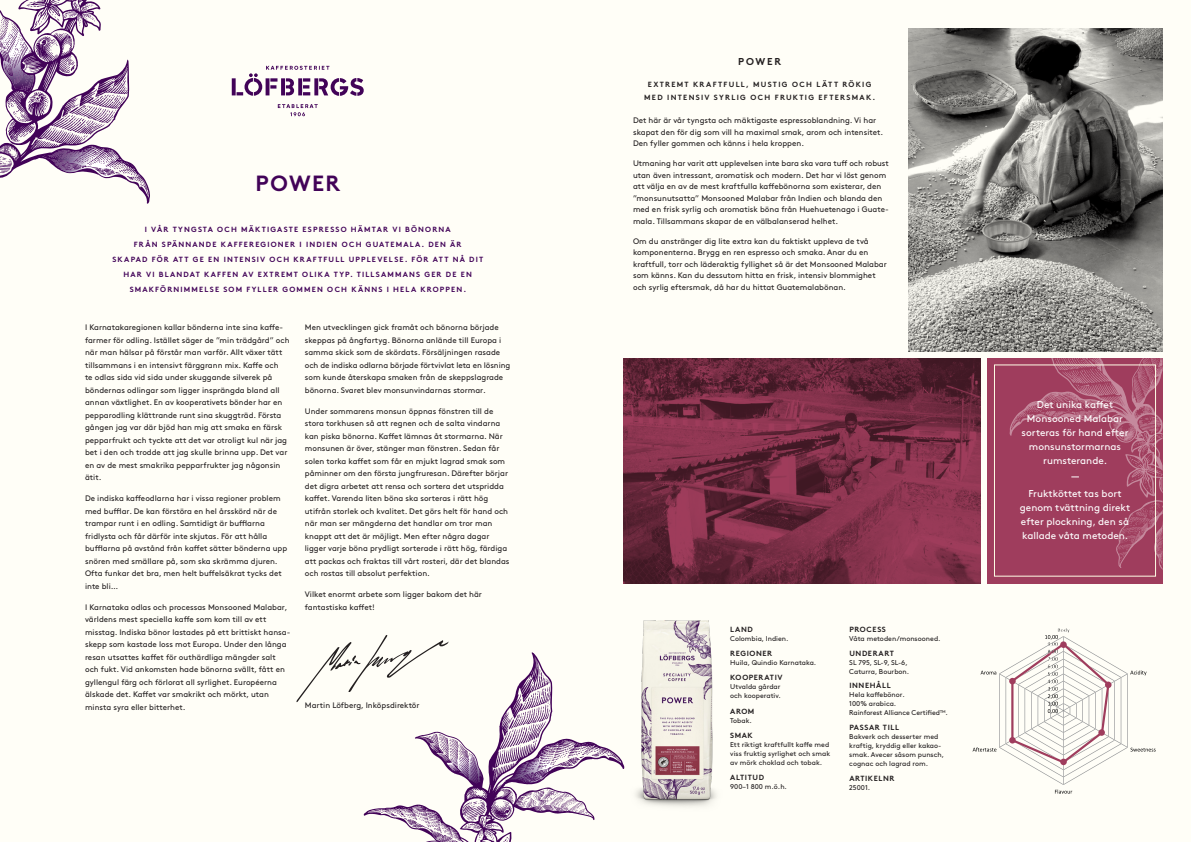
<style>
.page{position:relative;width:1191px;height:842px;background:#fffef7}
.page>*{position:absolute;margin:0;border:0;box-sizing:border-box;transform-origin:0 0}
.t1{font:700 22px "Brown";letter-spacing:.06em;color:#420358}
.t2{font:10px/14px "Brown";color:#fff;text-align:center}
.t3{font:700 10px "Brown";letter-spacing:.17em;color:#231f20}
.t4{font:8px/12.5px "Brown";color:#231f20}
.t5{font:700 7.5px/15px "Brown";letter-spacing:.155em;color:#420358;text-align:center}
.t6{font:700 7.5px/13px "Brown";letter-spacing:.17em;color:#231f20;text-align:center}
.t7{font:700 7.5px "Brown";letter-spacing:.08em;color:#231f20}
.t8{font:700 7.5px "Brown";letter-spacing:.11em;color:#231f20}
.t9{font:700 7.5px "Brown";letter-spacing:.075em;color:#231f20}
.t10{font:7px/9px "Brown";color:#231f20}
</style>
<div class="page">
<svg style="left:0;top:0;width:150px;height:204px"></svg>
<svg style="left:415px;top:652px;width:209px;height:190px"></svg>
<svg style="left:490px;top:774px;width:6px;height:11px"></svg>
<svg style="left:505px;top:750px;width:89px;height:70px"></svg>
<img style="left:534px;top:789px;width:24px;height:5px">
<svg style="left:363px;top:804px;width:115px;height:38px"></svg>
<img style="left:909px;top:28px;width:253px;height:323px">
<img style="left:635px;top:621px;width:81px;height:186px">
<svg style="left:232px;top:66px;width:132px;height:50px"></svg>
<svg style="left:624px;top:358px;width:357px;height:225px;background:#742c42"></svg>
<svg style="left:972px;top:635px;width:183px;height:159px"></svg>
<div style="left:1060px;top:641px;width:6px;height:7px;background:#9f3d5d;border-radius:50%"></div>
<img style="left:1055px;top:628px;width:14px;height:16px">
<div style="left:987px;top:358px;width:175px;height:225px;background:#9f3d5d"></div>
<svg style="left:296px;top:635px;width:153px;height:67px"></svg>
<svg style="left:1009px;top:358px;width:153px;height:219px"></svg>
<h1 class="t1" style="left:255px;top:165px;width:86px">POWER</h1>
<p class="t5" style="left:112px;top:221px;width:372px">I VÅR TYNGSTA OCH MÄKTIGASTE ESPRESSO HÄMTAR VI BÖNORNA<br>FRÅN SPÄNNANDE KAFFEREGIONER I INDIEN OCH GUATEMALA. DEN ÄR<br>SKAPAD FÖR ATT GE EN INTENSIV OCH KRAFTFULL UPPLEVELSE. FÖR ATT NÅ DIT HAR VI BLANDAT KAFFEN AV EXTREMT OLIKA TYP. TILLSAMMANS GER DE EN SMAKFÖRNIMMELSE SOM FYLLER GOMMEN OCH KÄNNS I HELA KROPPEN.</p>
<p class="t4" style="left:85px;top:321px;width:206px">I Karnatakaregionen kallar bönderna inte sina kaffe&shy;farmer för odling. Istället säger de ”min trädgård” och när man hälsar på förstår man varför. Allt växer tätt tillsammans i en intensivt färggrann mix. Kaffe och<br>te odlas sida vid sida under skuggande silverek på böndernas odlingar som ligger insprängda bland all annan växtlighet. En av kooperativets bönder har en pepparodling klättrande runt sina skuggträd. Första gången jag var där bjöd han mig att smaka en färsk pepparfrukt och tyckte att det var otroligt kul när jag bet i den och trodde att jag skulle brinna upp. Det var en av de mest smakrika pepparfrukter jag någonsin ätit.</p>
<p class="t4" style="left:85px;top:492px;width:204px">De indiska kaffeodlarna har i vissa regioner problem med bufflar. De kan förstöra en hel årsskörd när de trampar runt i en odling. Samtidigt är bufflarna fridlysta och får därför inte skjutas. För att hålla bufflarna på avstånd från kaffet sätter bönderna upp snören med smällare på, som ska skrämma djuren.<br>Ofta funkar det bra, men helt buffelsäkrat tycks det inte bli…</p>
<p class="t4" style="left:85px;top:600px;width:207px">I Karnataka odlas och processas Monsooned Malabar, världens mest speciella kaffe som kom till av ett misstag. Indiska bönor lastades på ett brittiskt hansa&shy;skepp som kastade loss mot Europa. Under den långa resan utsattes kaffet för outhärdliga mängder salt och fukt. Vid ankomsten hade bönorna svällt, fått en gyllengul färg och förlorat all syrlighet. Européerna älskade det. Kaffet var smakrikt och mörkt, utan minsta syra eller bitterhet.</p>
<p class="t4" style="left:305px;top:320px;width:207px">Men utvecklingen gick framåt och bönorna började skeppas på ångfartyg. Bönorna anlände till Europa i samma skick som de skördats. Försäljningen rasade och de indiska odlarna började förtvivlat leta en lösning som kunde återskapa smaken från de skeppslagrade bönorna. Svaret blev monsunvindarnas stormar.</p>
<p class="t4" style="left:305px;top:404px;width:206px">Under sommarens monsun öppnas fönstren till de stora torkhusen så att regnen och de salta vindarna kan piska bönorna. Kaffet lämnas åt stormarna. När monsunen är över, stänger man fönstren. Sedan får solen torka kaffet som får en mjukt lagrad smak som påminner om den första jungfruresan. Därefter börjar det digra arbetet att rensa och sortera det utspridda kaffet. Varenda liten böna ska sorteras i rätt hög utifrån storlek och kvalitet. Det görs helt för hand och när man ser mängderna det handlar om tror man knappt att det är möjligt. Men efter några dagar ligger varje böna prydligt sorterade i rätt hög, färdiga att packas och fraktas till vårt rosteri, där det blandas och rostas till absolut perfektion.</p>
<p class="t4" style="left:305px;top:587px;width:179px">Vilket enormt arbete som ligger bakom det här fantastiska kaffet!</p>
<p class="t4" style="left:305px;top:699px;width:116px">Martin Löfberg, Inköpsdirektör</p>
<p class="t3" style="left:738px;top:54px;width:44px">POWER</p>
<p class="t6" style="left:644px;top:77px;width:233px">EXTREMT KRAFTFULL, MUSTIG OCH LÄTT RÖKIG<br>MED INTENSIV SYRLIG OCH FRUKTIG EFTERSMAK.</p>
<p class="t4" style="left:633px;top:114px;width:252px;line-height:11.5px">Det här är vår tyngsta och mäktigaste espressoblandning. Vi har skapat den för dig som vill ha maximal smak, arom och intensitet.<br>Den fyller gommen och känns i hela kroppen.</p>
<p class="t4" style="left:633px;top:157px;width:257px;line-height:11.5px">Utmaning har varit att upplevelsen inte bara ska vara tuff och robust utan även intressant, aromatisk och modern. Det har vi löst genom att välja en av de mest kraftfulla kaffebönorna som existerar, den ”monsunutsatta” Monsooned Malabar från Indien och blanda den med en frisk syrlig och aromatisk böna från Huehuetenago i Guate&shy;mala. Tillsammans skapar de en välbalanserad helhet.</p>
<p class="t4" style="left:633px;top:234px;width:255px;line-height:11.5px">Om du anstränger dig lite extra kan du faktiskt uppleva de två komponenterna. Brygg en ren espresso och smaka. Anar du en kraftfull, torr och läderaktig fyllighet så är det Monsooned Malabar som känns. Kan du dessutom hitta en frisk, intensiv blommighet och syrlig eftersmak, då har du hittat Guatemalabönan.</p>
<p class="t8" style="left:730px;top:623px;width:24px">LAND</p>
<p class="t10" style="left:730px;top:633px;width:60px">Colombia, Indien.</p>
<p class="t7" style="left:730px;top:647px;width:44px">REGIONER</p>
<p class="t10" style="left:730px;top:658px;width:88px">Huila, Quindio Karnataka.</p>
<p class="t9" style="left:730px;top:672px;width:54px">KOOPERATIV</p>
<p class="t10" style="left:730px;top:682px;width:52px">Utvalda gårdar och kooperativ.</p>
<p class="t8" style="left:730px;top:705px;width:26px">AROM</p>
<p class="t10" style="left:730px;top:715px;width:23px">Tobak.</p>
<p class="t8" style="left:730px;top:729px;width:24px">SMAK</p>
<p class="t10" style="left:730px;top:739px;width:101px">Ett riktigt kraftfullt kaffe med viss fruktig syrlighet och smak av mörk choklad och tobak.</p>
<p class="t7" style="left:730px;top:771px;width:35px">ALTITUD</p>
<p class="t10" style="left:730px;top:781px;width:58px">900–1 800 m.ö.h.</p>
<p class="t7" style="left:849px;top:623px;width:38px">PROCESS</p>
<p class="t10" style="left:849px;top:633px;width:93px">Våta metoden/monsooned.</p>
<p class="t7" style="left:849px;top:647px;width:46px">UNDERART</p>
<p class="t10" style="left:849px;top:657px;width:61px">SL 795, SL-9, SL-6,<br>Caturra, Bourbon.</p>
<p class="t7" style="left:849px;top:679px;width:43px">INNEHÅLL</p>
<p class="t10" style="left:849px;top:690px;width:100px">Hela kaffebönor.<br>100% arabica.<br>Rainforest Alliance Certified<sup>TM</sup>.</p>
<p class="t7" style="left:849px;top:721px;width:51px">PASSAR TILL</p>
<p class="t10" style="left:849px;top:731px;width:96px">Bakverk och desserter med kraftig, kryddig eller kakao&shy;smak. Avecer såsom punsch, cognac och lagrad rom.</p>
<p class="t7" style="left:849px;top:772px;width:47px">ARTIKELNR</p>
<p class="t10" style="left:849px;top:782px;width:22px">25001.</p>
<p class="t2" style="left:1021px;top:396px;width:108px">Det unika kaffet<br>Monsooned Malabar sorteras för hand efter monsunstormarnas rumsterande.</p>
<p class="t2" style="left:1019px;top:486px;width:112px">Fruktköttet tas bort genom tvättning direkt efter plockning, den så kallade våta metoden.</p>
</div>
